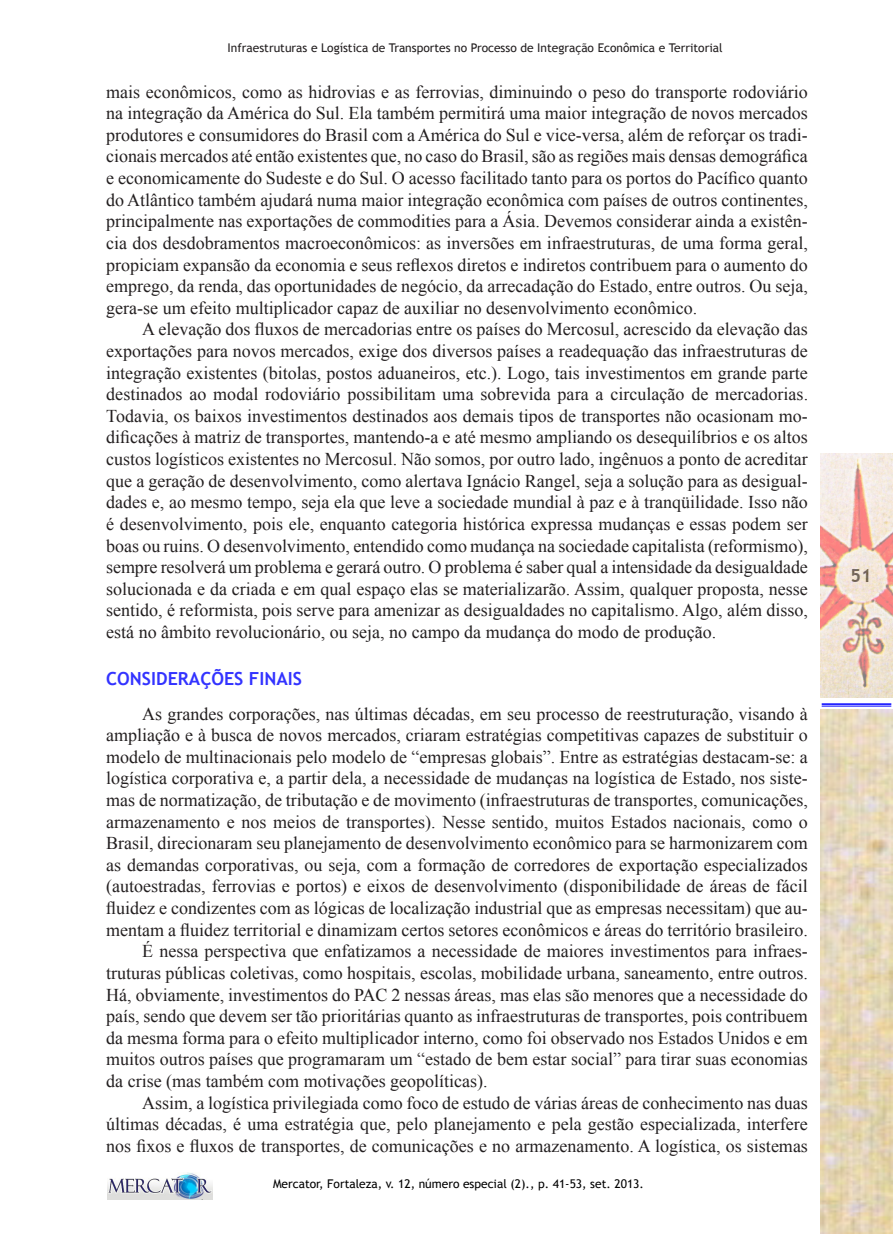
<style>
.page{position:relative;width:893px;height:1234px;background:#fff}
.page>*{position:absolute;margin:0;border:0;box-sizing:border-box;transform-origin:0 0}
.t1{font:18px/21.6px "Times New Roman";color:#231f20;text-align:justify}
.SUBTÍTULO_1{font:700 18px "Trebuchet MS";color:#33f}
.t2{font:700 18px "Trebuchet MS";color:#000}
.t3{font:12px "Trebuchet MS";color:#231f20}
.t4{font:12px "Trebuchet MS";color:#000}
</style>
<div class="page">
<img style="left:108px;top:1172px;width:105px;height:27px">
<img style="left:821px;top:453px;width:72px;height:244px">
<hr style="left:822px;top:703px;width:69px;height:1px;background:#00f">
<hr style="left:822px;top:705px;width:69px;height:1px;background:#00f">
<img style="left:821px;top:709px;width:72px;height:524px">
<p class="t3" style="left:228px;top:40px;width:497px">Infraestruturas e Logística de Transportes no Processo de Integração Econômica e Territorial</p>
<p class="t1" style="left:106px;top:80px;width:703px">mais econômicos, como as hidrovias e as ferrovias, diminuindo o peso do transporte rodoviário na integração da América do Sul. Ela também permitirá uma maior integração de novos mercados produtores e consumidores do Brasil com a América do Sul e vice-versa, além de reforçar os tradi&shy;cionais mercados até então existentes que, no caso do Brasil, são as regiões mais densas demográfica e economicamente do Sudeste e do Sul. O acesso facilitado tanto para os portos do Pacífico quanto do Atlântico também ajudará numa maior integração econômica com países de outros continentes, principalmente nas exportações de commodities para a Ásia. Devemos considerar ainda a existên&shy;cia dos desdobramentos macroeconômicos: as inversões em infraestruturas, de uma forma geral, propiciam expansão da economia e seus reflexos diretos e indiretos contribuem para o aumento do emprego, da renda, das oportunidades de negócio, da arrecadação do Estado, entre outros. Ou seja, gera-se um efeito multiplicador capaz de auxiliar no desenvolvimento econômico.</p>
<p class="t1" style="left:106px;top:318px;width:703px;text-indent:36px">A elevação dos fluxos de mercadorias entre os países do Mercosul, acrescido da elevação das exportações para novos mercados, exige dos diversos países a readequação das infraestruturas de integração existentes (bitolas, postos aduaneiros, etc.). Logo, tais investimentos em grande parte destinados ao modal rodoviário possibilitam uma sobrevida para a circulação de mercadorias.<br>Todavia, os baixos investimentos destinados aos demais tipos de transportes não ocasionam mo&shy;dificações à matriz de transportes, mantendo-a e até mesmo ampliando os desequilíbrios e os altos custos logísticos existentes no Mercosul. Não somos, por outro lado, ingênuos a ponto de acreditar que a geração de desenvolvimento, como alertava Ignácio Rangel, seja a solução para as desigual&shy;dades e, ao mesmo tempo, seja ela que leve a sociedade mundial à paz e à tranqüilidade. Isso não é desenvolvimento, pois ele, enquanto categoria histórica expressa mudanças e essas podem ser boas ou ruins. O desenvolvimento, entendido como mudança na sociedade capitalista (reformismo), sempre resolverá um problema e gerará outro. O problema é saber qual a intensidade da desigualdade solucionada e da criada e em qual espaço elas se materializarão. Assim, qualquer proposta, nesse sentido, é reformista, pois serve para amenizar as desigualdades no capitalismo. Algo, além disso, está no âmbito revolucionário, ou seja, no campo da mudança do modo de produção.</p>
<p class="SUBTÍTULO_1" style="left:106px;top:667px;width:197px">CONSIDERAÇÕES FINAIS</p>
<p class="t1" style="left:106px;top:702px;width:703px;text-indent:36px">As grandes corporações, nas últimas décadas, em seu processo de reestruturação, visando à ampliação e à busca de novos mercados, criaram estratégias competitivas capazes de substituir o modelo de multinacionais pelo modelo de “empresas globais”. Entre as estratégias destacam-se: a logística corporativa e, a partir dela, a necessidade de mudanças na logística de Estado, nos siste&shy;mas de normatização, de tributação e de movimento (infraestruturas de transportes, comunicações, armazenamento e nos meios de transportes). Nesse sentido, muitos Estados nacionais, como o Brasil, direcionaram seu planejamento de desenvolvimento econômico para se harmonizarem com as demandas corporativas, ou seja, com a formação de corredores de exportação especializados (autoestradas, ferrovias e portos) e eixos de desenvolvimento (disponibilidade de áreas de fácil fluidez e condizentes com as lógicas de localização industrial que as empresas necessitam) que au&shy;mentam a fluidez territorial e dinamizam certos setores econômicos e áreas do território brasileiro.</p>
<p class="t1" style="left:106px;top:939px;width:703px;text-indent:36px">É nessa perspectiva que enfatizamos a necessidade de maiores investimentos para infraes&shy;truturas públicas coletivas, como hospitais, escolas, mobilidade urbana, saneamento, entre outros.<br>Há, obviamente, investimentos do PAC 2 nessas áreas, mas elas são menores que a necessidade do país, sendo que devem ser tão prioritárias quanto as infraestruturas de transportes, pois contribuem da mesma forma para o efeito multiplicador interno, como foi observado nos Estados Unidos e em muitos outros países que programaram um “estado de bem estar social” para tirar suas economias da crise (mas também com motivações geopolíticas).</p>
<p class="t1" style="left:106px;top:1091px;width:703px;text-indent:36px">Assim, a logística privilegiada como foco de estudo de várias áreas de conhecimento nas duas últimas décadas, é uma estratégia que, pelo planejamento e pela gestão especializada, interfere nos fixos e fluxos de transportes, de comunicações e no armazenamento. A logística, os sistemas</p>
<p class="t4" style="left:273px;top:1175px;width:372px">Mercator, Fortaleza, v. 12, número especial (2)., p. 41-53, set. 2013.</p>
<p class="t2" style="left:851px;top:564px;width:23px">51</p>
</div>
